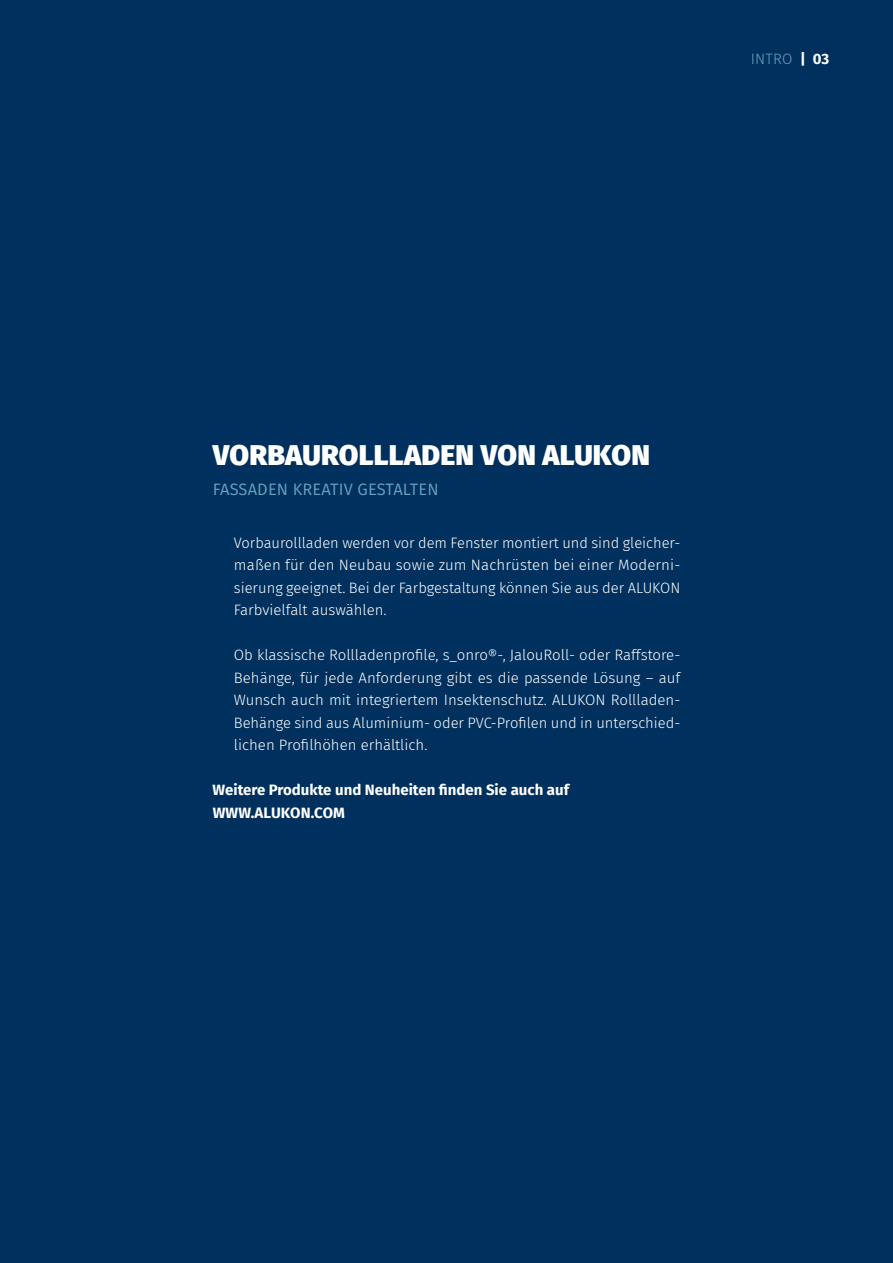
<style>
.page{position:relative;width:893px;height:1263px;background:#00305d}
.page>*{position:absolute;margin:0;border:0;box-sizing:border-box;transform-origin:0 0}
.t1{font:800 28.5px "Fira Sans";letter-spacing:.01em;color:#fff}
.t2{font:16.5px "Fira Sans";letter-spacing:.01em;color:#6aa0c0}
.t3{font:300 15px/22.5px "Fira Sans";color:#fff;text-align:justify}
.t4{font:700 15px/22.5px "Fira Sans";color:#fff}
.t5{font:300 15px "Fira Sans";letter-spacing:.01em;color:#6aa0c0}
.s1{font-weight:700;color:#fff}
</style>
<div class="page">
<p class="t5" style="left:751px;top:48px;width:80px">INTRO <span class="s1">| 03</span></p>
<h1 class="t1" style="left:213px;top:430px;width:439px">VORBAUROLLLADEN VON ALUKON</h1>
<p class="t2" style="left:213px;top:477px;width:228px">FASSADEN KREATIV GESTALTEN</p>
<p class="t3" style="left:234px;top:531px;width:448px">Vorbaurollladen werden vor dem Fenster montiert und sind gleicher&shy;maßen für den Neubau sowie zum Nachrüsten bei einer Moderni&shy;sierung geeignet. Bei der Farbgestaltung können Sie aus der ALUKON Farbvielfalt auswählen.</p>
<p class="t3" style="left:234px;top:644px;width:448px">Ob klassische Rollladenprofile, s_onro®-, JalouRoll- oder Raffstore-Behänge, für jede Anforderung gibt es die passende Lösung – auf Wunsch auch mit integriertem Insektenschutz. ALUKON Rollladen-Behänge sind aus Aluminium- oder PVC-Profilen und in unterschied&shy;lichen Profilhöhen erhältlich.</p>
<p class="t4" style="left:213px;top:778px;width:358px">Weitere Produkte und Neuheiten finden Sie auch auf<br>WWW.ALUKON.COM</p>
</div>
